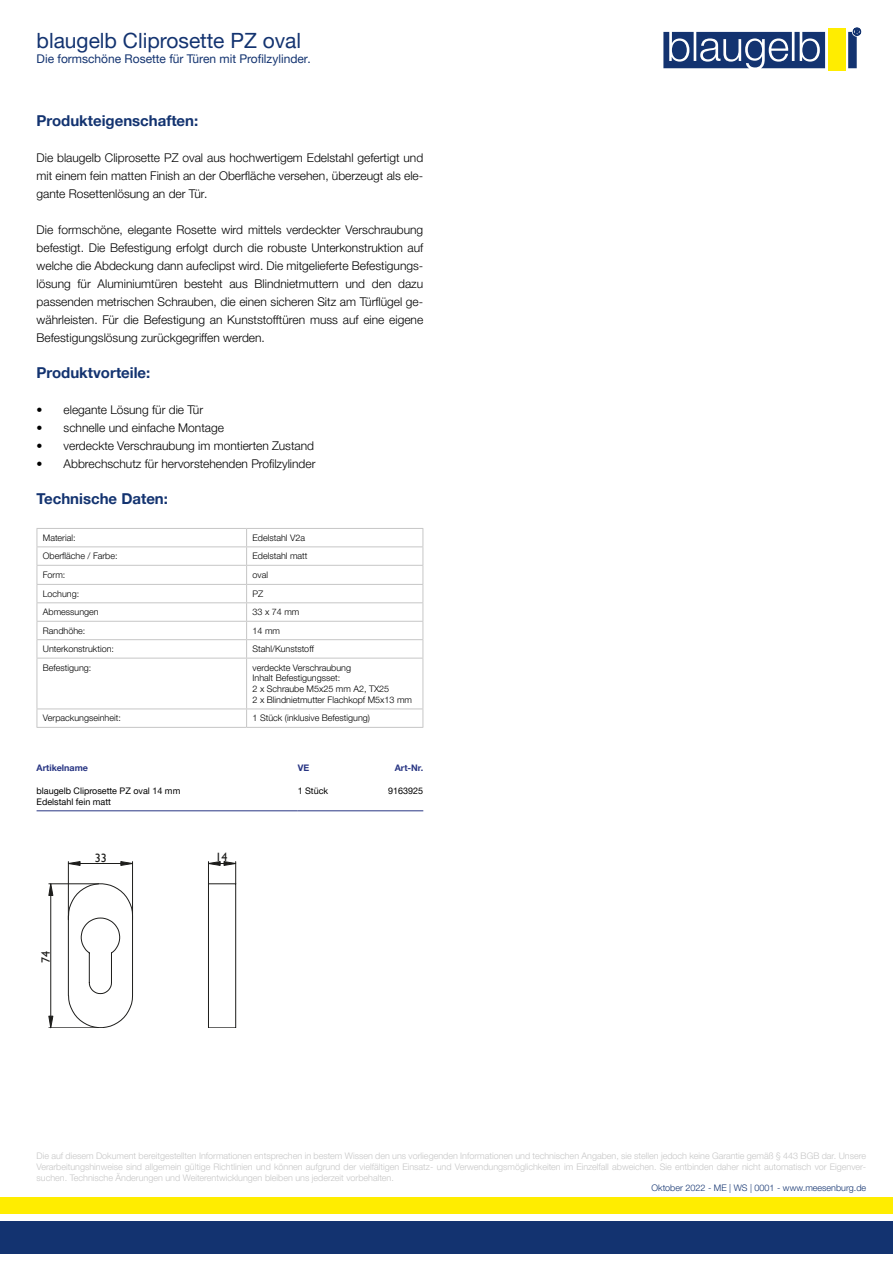
<style>
.page{position:relative;width:893px;height:1263px;background:#fff}
.page>*{position:absolute;margin:0;border:0;box-sizing:border-box;transform-origin:0 0}
.t1{font:21px "Helvetica Neue LTW1 G";color:#133370}
.t2{font:700 15px "Helvetica Neue LTW1 G";color:#133370}
.t3{font:300 12px/18px "Helvetica Neue LTW1 G";color:#000;text-align:justify}
.t4{font:12px "Helvetica Neue LTW1 G";color:#133370}
.t5{font:12px "Gill Sans";color:#1d1d1b}
.t6{font:300 9px/10.8px "Helvetica Neue LTW1 G";color:#c6c6c6;text-align:justify}
.t7{font:300 9px/10.8px "Helvetica Neue LTW1 G";color:#000}
.t8{font:9px/10.8px "Helvetica Neue LTW1 G";color:#000}
.t9{font:300 9px "Helvetica Neue LTW1 G";color:#133370}
.t10{font:700 9px "Helvetica Neue LTW1 G";color:#283583}
</style>
<div class="page">
<div style="left:0;top:1222px;width:893px;height:32px;background:#133370"></div>
<div style="left:0;top:1197px;width:893px;height:17px;background:#ffed00"></div>
<svg style="left:663px;top:28px;width:198px;height:40px"></svg>
<div style="left:828px;top:29px;width:17px;height:42px;background:#ffed00"></div>
<svg style="left:246px;top:529px;width:1px;height:129px"></svg>
<hr style="left:246px;top:658px;width:1px;height:50px;background:#c6c6c6">
<svg style="left:246px;top:709px;width:1px;height:18px"></svg>
<hr style="left:37px;top:528px;width:210px;height:1px;background:#c6c6c6">
<hr style="left:247px;top:528px;width:176px;height:1px;background:#c6c6c6">
<hr style="left:37px;top:546px;width:210px;height:1px;background:#c6c6c6">
<hr style="left:247px;top:546px;width:176px;height:1px;background:#c6c6c6">
<hr style="left:37px;top:565px;width:210px;height:1px;background:#c6c6c6">
<hr style="left:247px;top:565px;width:176px;height:1px;background:#c6c6c6">
<hr style="left:37px;top:584px;width:210px;height:1px;background:#c6c6c6">
<hr style="left:247px;top:584px;width:176px;height:1px;background:#c6c6c6">
<hr style="left:37px;top:602px;width:210px;height:1px;background:#c6c6c6">
<hr style="left:247px;top:602px;width:176px;height:1px;background:#c6c6c6">
<hr style="left:37px;top:621px;width:210px;height:1px;background:#c6c6c6">
<hr style="left:247px;top:621px;width:176px;height:1px;background:#c6c6c6">
<hr style="left:37px;top:639px;width:210px;height:1px;background:#c6c6c6">
<svg style="left:37px;top:529px;width:1px;height:129px"></svg>
<hr style="left:247px;top:639px;width:176px;height:1px;background:#c6c6c6">
<svg style="left:423px;top:529px;width:1px;height:129px"></svg>
<hr style="left:37px;top:658px;width:210px;height:1px;background:#c6c6c6">
<hr style="left:37px;top:658px;width:1px;height:50px;background:#c6c6c6">
<hr style="left:247px;top:658px;width:176px;height:1px;background:#c6c6c6">
<hr style="left:423px;top:658px;width:1px;height:50px;background:#c6c6c6">
<hr style="left:37px;top:708px;width:210px;height:1px;background:#c6c6c6">
<svg style="left:37px;top:709px;width:1px;height:18px"></svg>
<hr style="left:247px;top:708px;width:176px;height:1px;background:#c6c6c6">
<svg style="left:423px;top:709px;width:1px;height:18px"></svg>
<hr style="left:37px;top:727px;width:210px;height:1px;background:#c6c6c6">
<hr style="left:247px;top:727px;width:176px;height:1px;background:#c6c6c6">
<hr style="left:37px;top:810px;width:261px;height:1px;background:#283583">
<hr style="left:298px;top:810px;width:66px;height:1px;background:#283583">
<hr style="left:364px;top:810px;width:59px;height:1px;background:#283583">
<svg style="left:68px;top:883px;width:65px;height:145px"></svg>
<hr style="left:132px;top:861px;width:1px;height:59px;background:#1d1d1b">
<hr style="left:68px;top:861px;width:1px;height:59px;background:#1d1d1b">
<hr style="left:80px;top:863px;width:41px;height:1px;background:#1d1d1b">
<svg style="left:121px;top:861px;width:12px;height:5px"></svg>
<svg style="left:67px;top:861px;width:13px;height:5px"></svg>
<hr style="left:49px;top:883px;width:50px;height:1px;background:#1d1d1b">
<hr style="left:49px;top:1027px;width:50px;height:1px;background:#1d1d1b">
<hr style="left:50px;top:895px;width:1px;height:121px;background:#1d1d1b">
<svg style="left:49px;top:883px;width:4px;height:13px"></svg>
<svg style="left:49px;top:1016px;width:4px;height:13px"></svg>
<div style="left:208px;top:883px;width:28px;height:145px;border:1px solid #1d1d1b"></div>
<svg style="left:208px;top:861px;width:29px;height:23px"></svg>
<h1 class="t1" style="left:37px;top:28px;width:266px">blaugelb Cliprosette PZ oval</h1>
<p class="t4" style="left:37px;top:51px;width:276px">Die formschöne Rosette für Türen mit Profilzylinder.</p>
<p class="t2" style="left:37px;top:111px;width:163px">Produkteigenschaften:</p>
<p class="t3" style="left:37px;top:149px;width:388px">Die blaugelb Cliprosette PZ oval aus hochwertigem Edelstahl gefertigt und mit einem fein matten Finish an der Oberfläche versehen, überzeugt als ele&shy;gante Rosettenlösung an der Tür.</p>
<p class="t3" style="left:37px;top:221px;width:388px">Die formschöne, elegante Rosette wird mittels verdeckter Verschraubung befestigt. Die Befestigung erfolgt durch die robuste Unterkonstruktion auf welche die Abdeckung dann aufeclipst wird. Die mitgelieferte Befestigungs&shy;lösung für Aluminiumtüren besteht aus Blindnietmuttern und den dazu passenden metrischen Schrauben, die einen sicheren Sitz am Türflügel ge&shy;währleisten. Für die Befestigung an Kunststofftüren muss auf eine eigene Befestigungslösung zurückgegriffen werden.</p>
<p class="t2" style="left:37px;top:363px;width:115px">Produktvorteile:</p>
<p class="t3" style="left:37px;top:401px;width:168px">• elegante Lösung für die Tür</p>
<p class="t3" style="left:37px;top:419px;width:189px">• schnelle und einfache Montage</p>
<p class="t3" style="left:37px;top:437px;width:279px">• verdeckte Verschraubung im montierten Zustand</p>
<p class="t3" style="left:37px;top:455px;width:280px">• Abbrechschutz für hervorstehenden Profilzylinder</p>
<p class="t2" style="left:37px;top:489px;width:133px">Technische Daten:</p>
<p class="t7" style="left:43px;top:532px;width:34px">Material:</p>
<p class="t7" style="left:253px;top:532px;width:54px">Edelstahl V2a</p>
<p class="t7" style="left:43px;top:551px;width:76px">Oberfläche / Farbe:</p>
<p class="t7" style="left:253px;top:551px;width:56px">Edelstahl matt</p>
<p class="t7" style="left:43px;top:569px;width:24px">Form:</p>
<p class="t7" style="left:253px;top:569px;width:17px">oval</p>
<p class="t7" style="left:43px;top:588px;width:38px">Lochung:</p>
<p class="t7" style="left:253px;top:588px;width:12px">PZ</p>
<p class="t7" style="left:43px;top:607px;width:57px">Abmessungen</p>
<p class="t7" style="left:253px;top:607px;width:48px">33 x 74 mm</p>
<p class="t7" style="left:43px;top:625px;width:44px">Randhöhe:</p>
<p class="t7" style="left:253px;top:625px;width:29px">14 mm</p>
<p class="t7" style="left:43px;top:643px;width:73px">Unterkonstruktion:</p>
<p class="t7" style="left:253px;top:643px;width:63px">Stahl/Kunststoff</p>
<p class="t7" style="left:43px;top:662px;width:50px">Befestigung:</p>
<p class="t7" style="left:253px;top:662px;width:161px">verdeckte Verschraubung<br>Inhalt Befestigungsset:<br>2 x Schraube M5x25 mm A2, TX25<br>2 x Blindnietmutter Flachkopf M5x13 mm</p>
<p class="t7" style="left:43px;top:713px;width:79px">Verpackungseinheit:</p>
<p class="t7" style="left:253px;top:713px;width:119px">1 Stück (inklusive Befestigung)</p>
<p class="t10" style="left:37px;top:762px;width:53px">Artikelname</p>
<p class="t10" style="left:298px;top:762px;width:13px">VE</p>
<p class="t10" style="left:395px;top:762px;width:30px">Art-Nr.</p>
<p class="t8" style="left:37px;top:785px;width:145px">blaugelb Cliprosette PZ oval 14 mm<br>Edelstahl fein matt</p>
<p class="t8" style="left:298px;top:785px;width:32px">1 Stück</p>
<p class="t8" style="left:388px;top:785px;width:37px">9163925</p>
<p class="t5" style="left:39px;top:963px;width:14px;rotate:-90deg">74</p>
<p class="t5" style="left:95px;top:851px;width:14px">33</p>
<p class="t5" style="left:216px;top:850px;width:14px">14</p>
<p class="t6" style="left:37px;top:1150px;width:831px">Die auf diesem Dokument bereitgestellten Informationen entsprechen in bestem Wissen den uns vorliegenden Informationen und technischen Angaben, sie stellen jedoch keine Garantie gemäß § 443 BGB dar. Unsere Verarbeitungshinweise sind allgemein gültige Richtlinien und können aufgrund der vielfältigen Einsatz- und Verwendungsmöglichkeiten im Einzelfall abweichen. Sie entbinden daher nicht automatisch vor Eigenver&shy;suchen. Technische Änderungen und Weiterentwicklungen bleiben uns jederzeit vorbehalten.</p>
<p class="t9" style="left:652px;top:1183px;width:216px">Oktober 2022 - ME | WS | 0001 - www.meesenburg.de</p>
</div>
